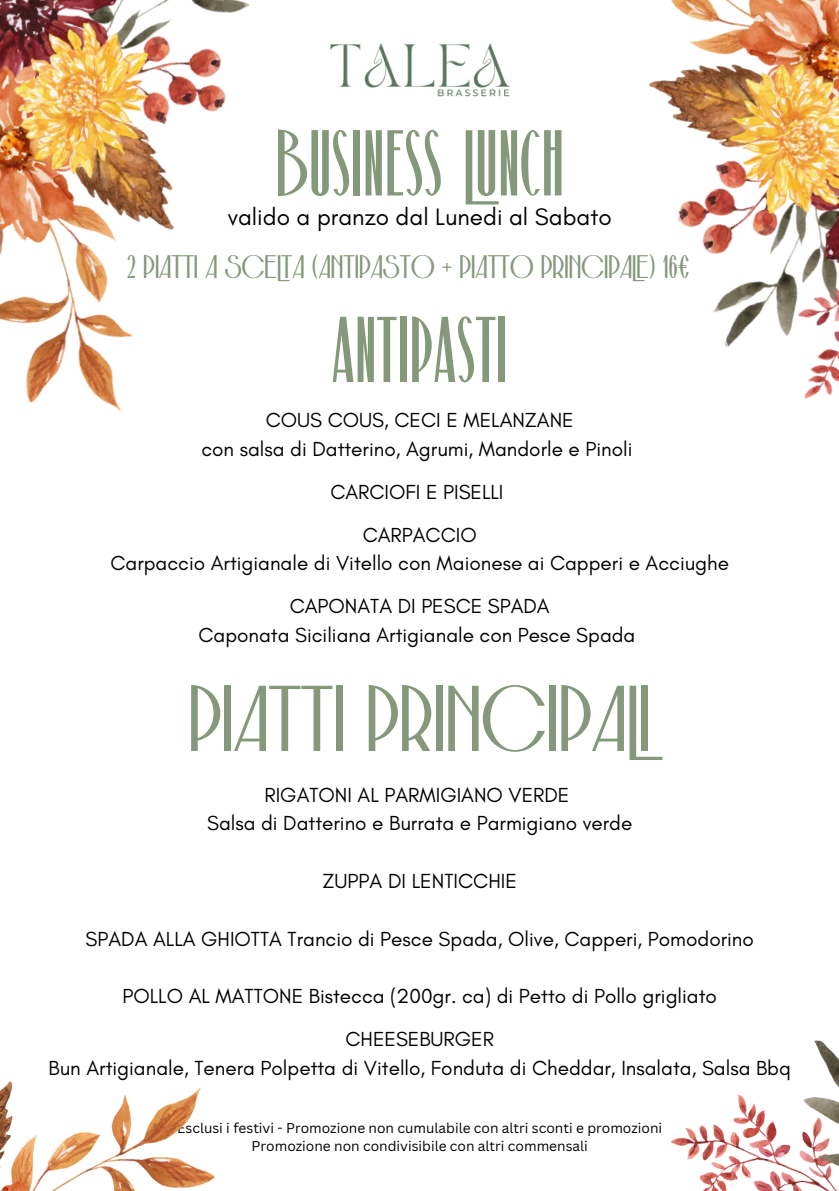
<style>
.page{position:relative;width:839px;height:1191px;background:#fff}
.page>*{position:absolute;margin:0;border:0;box-sizing:border-box;transform-origin:0 0}
.t1{font:93.2px "ST Titan";color:#84997a}
.t2{font:32.6px "ST Titan";color:#84997a}
.t3{font:24.2px "Glacial Indifference";color:#000}
.t4{font:20.8px/43px "Glacial Indifference";color:#000;text-align:center}
.t5{font:13.8px/18.2px "Canva Sans";color:#000;text-align:center}
</style>
<div class="page">
<img style="left:330px;top:43px;width:180px;height:54px">
<img style="left:0;top:0;width:250px;height:412px">
<img style="left:648px;top:0;width:190px;height:399px">
<img style="left:0;top:1081px;width:215px;height:110px">
<img style="left:671px;top:1041px;width:167px;height:150px">
<h1 class="t1" style="left:275px;top:126px;width:290px">BUSINESS LUNCH</h1>
<p class="t3" style="left:228px;top:202px;width:385px">valido a pranzo dal Lunedi al Sabato</p>
<h2 class="t2" style="left:127px;top:254px;width:564px">2 PIATTI A SCELTA (ANTIPASTO + PIATTO PRINCIPALE) 16€</h2>
<h1 class="t1" style="left:331px;top:312px;width:178px">ANTIPASTI</h1>
<p class="t4" style="left:201px;top:406px;width:432px;line-height:28.6px">COUS COUS, CECI E MELANZANE<br>con salsa di Datterino, Agrumi, Mandorle e Pinoli</p>
<p class="t4" style="left:330px;top:470px;width:175px">CARCIOFI E PISELLI<br>CARPACCIO</p>
<p class="t4" style="left:110px;top:542px;width:620px">Carpaccio Artigianale di Vitello con Maionese ai Capperi e Acciughe<br>CAPONATA DI PESCE SPADA</p>
<p class="t4" style="left:198px;top:613px;width:438px">Caponata Siciliana Artigianale con Pesce Spada</p>
<h1 class="t1" style="left:188px;top:681px;width:464px">PIATTI PRINCIPALI</h1>
<p class="t4" style="left:207px;top:780px;width:427px;line-height:28.8px">RIGATONI AL PARMIGIANO VERDE<br>Salsa di Datterino e Burrata e Parmigiano verde</p>
<p class="t4" style="left:322px;top:859px;width:196px">ZUPPA DI LENTICCHIE</p>
<p class="t4" style="left:86px;top:917px;width:669px">SPADA ALLA GHIOTTA Trancio di Pesce Spada, Olive, Capperi, Pomodorino</p>
<p class="t4" style="left:122px;top:974px;width:596px">POLLO AL MATTONE Bistecca (200gr. ca) di Petto di Pollo grigliato<br>CHEESEBURGER</p>
<p class="t4" style="left:49px;top:1047px;width:743px">Bun Artigianale, Tenera Polpetta di Vitello, Fonduta di Cheddar, Insalata, Salsa Bbq</p>
<p class="t5" style="left:177px;top:1119px;width:486px">Esclusi i festivi - Promozione non cumulabile con altri sconti e promozioni<br>Promozione non condivisibile con altri commensali</p>
</div>
